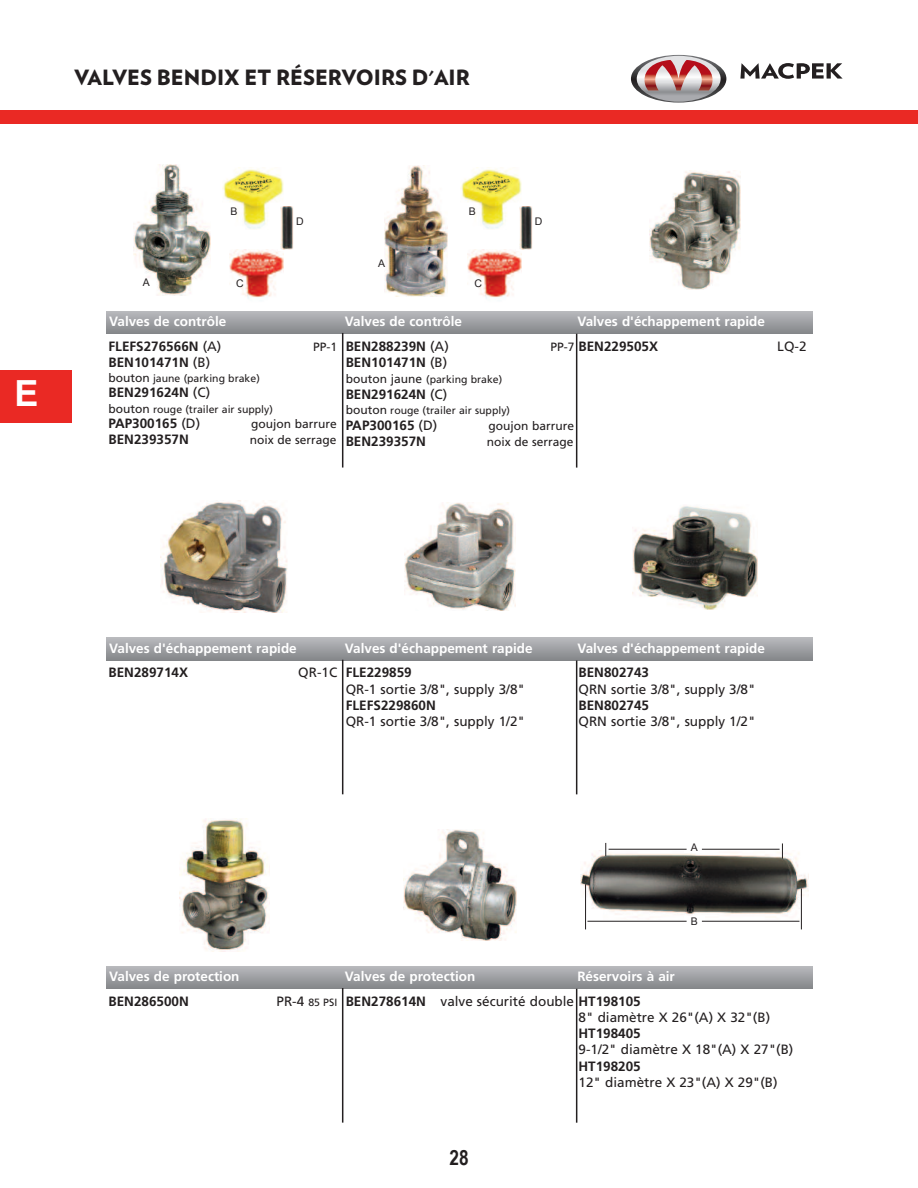
<style>
.page{position:relative;width:918px;height:1188px;background:#fff}
.page>*{position:absolute;margin:0;border:0;box-sizing:border-box;transform-origin:0 0}
.t1{font:700 36px "Arial";color:#fff}
.t2{font:900 21px "Verlag";color:#231f20}
.t3{font:700 21px "Arial Narrow";color:#231f20}
.t4{font:13.5px/16.2px "Frutiger";color:#231f20}
.t5{font:700 13.5px "Frutiger";color:#231f20}
.t6{font:700 13.5px "Frutiger";color:#fff}
.t7{font:12px "Frutiger";color:#231f20}
.t8{font:10.5px "Frutiger";color:#231f20}
.t9{font:10.5px "Arial";color:#231f20}
.s1{font-weight:400}
.s2{font-size:12px}
.s3{font-weight:700}
.s4{font-size:10.5px}
</style>
<div class="page">
<img style="left:133px;top:164px;width:77px;height:132px">
<img style="left:222px;top:169px;width:61px;height:60px">
<img style="left:229px;top:249px;width:54px;height:50px">
<img style="left:384px;top:165px;width:64px;height:131px">
<img style="left:649px;top:170px;width:92px;height:120px">
<div style="left:106px;top:311px;width:706px;height:22px;background:linear-gradient(to bottom,#b8b9bd,#888a8e)"></div>
<hr style="left:342px;top:333px;width:1px;height:135px;background:#231f20">
<hr style="left:576px;top:334px;width:1px;height:134px;background:#231f20">
<img style="left:161px;top:501px;width:127px;height:112px">
<img style="left:405px;top:503px;width:111px;height:108px">
<img style="left:632px;top:506px;width:125px;height:103px">
<div style="left:106px;top:638px;width:706px;height:22px;background:linear-gradient(to bottom,#b7b8bc,#888a8d)"></div>
<hr style="left:342px;top:660px;width:1px;height:134px;background:#231f20">
<hr style="left:576px;top:660px;width:1px;height:134px;background:#231f20">
<img style="left:180px;top:818px;width:90px;height:134px">
<img style="left:403px;top:829px;width:113px;height:112px">
<img style="left:580px;top:851px;width:229px;height:68px">
<div style="left:106px;top:966px;width:706px;height:22px;background:linear-gradient(to bottom,#b8b9bd,#888a8e)"></div>
<hr style="left:342px;top:988px;width:1px;height:135px;background:#231f20">
<hr style="left:576px;top:989px;width:1px;height:134px;background:#231f20">
<svg style="left:631px;top:55px;width:95px;height:48px"></svg>
<svg style="left:740px;top:63px;width:103px;height:16px"></svg>
<div style="left:0;top:110px;width:918px;height:13px;background:#ea2924"></div>
<div style="left:684px;top:842px;width:20px;height:11px;background:#fff"></div>
<svg style="left:605px;top:843px;width:1px;height:13px"></svg>
<svg style="left:782px;top:843px;width:1px;height:16px"></svg>
<hr style="left:609px;top:849px;width:78px;height:1px;background:#231f20">
<hr style="left:702px;top:849px;width:78px;height:1px;background:#231f20">
<div style="left:684px;top:916px;width:20px;height:10px;background:#fff"></div>
<hr style="left:585px;top:884px;width:1px;height:45px;background:#231f20">
<hr style="left:801px;top:888px;width:1px;height:41px;background:#231f20">
<hr style="left:587px;top:921px;width:100px;height:1px;background:#231f20">
<hr style="left:702px;top:921px;width:97px;height:1px;background:#231f20">
<div style="left:278px;top:205px;width:18px;height:46px;background:#fff"></div>
<img style="left:281px;top:207px;width:13px;height:43px">
<img style="left:461px;top:169px;width:61px;height:60px">
<img style="left:468px;top:249px;width:54px;height:50px">
<div style="left:517px;top:205px;width:18px;height:46px;background:#fff"></div>
<img style="left:519px;top:207px;width:13px;height:43px">
<div style="left:0;top:370px;width:72px;height:53px;background:#ea2924"></div>
<h2 class="t2" style="left:74px;top:69px;width:397px">VALVES BENDIX ET RÉSERVOIRS D'AIR</h2>
<h1 class="t1" style="left:15px;top:373px;width:26px">E</h1>
<p class="t9" style="left:230px;top:205px;width:9px">B</p>
<p class="t9" style="left:143px;top:276px;width:9px">A</p>
<p class="t9" style="left:236px;top:278px;width:9px">C</p>
<p class="t9" style="left:296px;top:216px;width:9px">D</p>
<p class="t9" style="left:378px;top:258px;width:9px">A</p>
<p class="t9" style="left:469px;top:205px;width:9px">B</p>
<p class="t9" style="left:475px;top:278px;width:9px">C</p>
<p class="t9" style="left:535px;top:216px;width:9px">D</p>
<p class="t6" style="left:109px;top:316px;width:119px">Valves de contrôle</p>
<p class="t6" style="left:345px;top:316px;width:119px">Valves de contrôle</p>
<p class="t6" style="left:577px;top:316px;width:189px">Valves d'échappement rapide</p>
<p class="t5" style="left:109px;top:341px;width:114px">FLEFS276566N <span class="s1">(A)</span></p>
<p class="t7" style="left:313px;top:342px;width:26px">PP-1</p>
<p class="t5" style="left:109px;top:357px;width:103px">BEN101471N <span class="s1">(B)</span></p>
<p class="t8" style="left:109px;top:374px;width:153px"><span class="s2">bouton</span> jaune (parking brake)</p>
<p class="t5" style="left:109px;top:387px;width:103px">BEN291624N <span class="s1">(C)</span></p>
<p class="t8" style="left:109px;top:405px;width:166px"><span class="s2">bouton</span> rouge (trailer air supply)</p>
<p class="t5" style="left:109px;top:418px;width:93px">PAP300165 <span class="s1">(D)</span></p>
<p class="t7" style="left:251px;top:419px;width:87px">goujon barrure</p>
<p class="t5" style="left:109px;top:434px;width:82px">BEN239357N</p>
<p class="t7" style="left:250px;top:435px;width:88px">noix de serrage</p>
<p class="t5" style="left:346px;top:341px;width:105px">BEN288239N <span class="s1">(A)</span></p>
<p class="t7" style="left:550px;top:342px;width:26px">PP-7</p>
<p class="t5" style="left:346px;top:357px;width:103px">BEN101471N <span class="s1">(B)</span></p>
<p class="t8" style="left:346px;top:375px;width:158px"><span class="s2">bouton jaune</span> (parking brake)</p>
<p class="t5" style="left:346px;top:389px;width:103px">BEN291624N <span class="s1">(C)</span></p>
<p class="t8" style="left:346px;top:406px;width:166px"><span class="s2">bouton</span> rouge (trailer air supply)</p>
<p class="t5" style="left:346px;top:420px;width:93px">PAP300165 <span class="s1">(D)</span></p>
<p class="t7" style="left:489px;top:421px;width:87px">goujon barrure</p>
<p class="t5" style="left:346px;top:436px;width:82px">BEN239357N</p>
<p class="t7" style="left:487px;top:437px;width:88px">noix de serrage</p>
<p class="t5" style="left:579px;top:341px;width:81px">BEN229505X</p>
<p class="t4" style="left:777px;top:339px;width:31px">LQ-2</p>
<p class="t6" style="left:109px;top:643px;width:189px">Valves d'échappement rapide</p>
<p class="t6" style="left:345px;top:643px;width:189px">Valves d'échappement rapide</p>
<p class="t6" style="left:577px;top:643px;width:189px">Valves d'échappement rapide</p>
<p class="t5" style="left:109px;top:667px;width:81px">BEN289714X</p>
<p class="t4" style="left:346px;top:666px;width:181px;text-indent:-47px">QR-1C <span class="s3">FLE229859<br></span>QR-1 sortie 3/8", supply 3/8"</p>
<p class="t5" style="left:346px;top:700px;width:92px">FLEFS229860N</p>
<p class="t4" style="left:346px;top:714px;width:181px">QR-1 sortie 3/8", supply 1/2"</p>
<p class="t5" style="left:579px;top:667px;width:72px">BEN802743</p>
<p class="t4" style="left:579px;top:682px;width:179px">QRN sortie 3/8", supply 3/8"</p>
<p class="t5" style="left:579px;top:700px;width:72px">BEN802745</p>
<p class="t4" style="left:579px;top:714px;width:179px">QRN sortie 3/8", supply 1/2"</p>
<p class="t9" style="left:691px;top:842px;width:9px">A</p>
<p class="t9" style="left:691px;top:915px;width:9px">B</p>
<p class="t6" style="left:109px;top:971px;width:132px">Valves de protection</p>
<p class="t6" style="left:345px;top:971px;width:132px">Valves de protection</p>
<p class="t6" style="left:577px;top:971px;width:99px">Réservoirs à air</p>
<p class="t5" style="left:109px;top:996px;width:82px">BEN286500N</p>
<p class="t4" style="left:579px;top:994px;width:193px;text-indent:-302px">PR-4 <span class="s4">85 PSI</span> <span class="s3">BEN278614N</span> valve sécurité double <span class="s3">HT198105<br></span>8" diamètre X 26"(A) X 32"(B)</p>
<p class="t5" style="left:579px;top:1028px;width:64px">HT198405</p>
<p class="t4" style="left:579px;top:1043px;width:216px">9-1/2" diamètre X 18"(A) X 27"(B)</p>
<p class="t5" style="left:579px;top:1060px;width:64px">HT198205</p>
<p class="t4" style="left:579px;top:1075px;width:201px">12" diamètre X 23"(A) X 29"(B)</p>
<h2 class="t3" style="left:449px;top:1145px;width:21px">28</h2>
</div>
